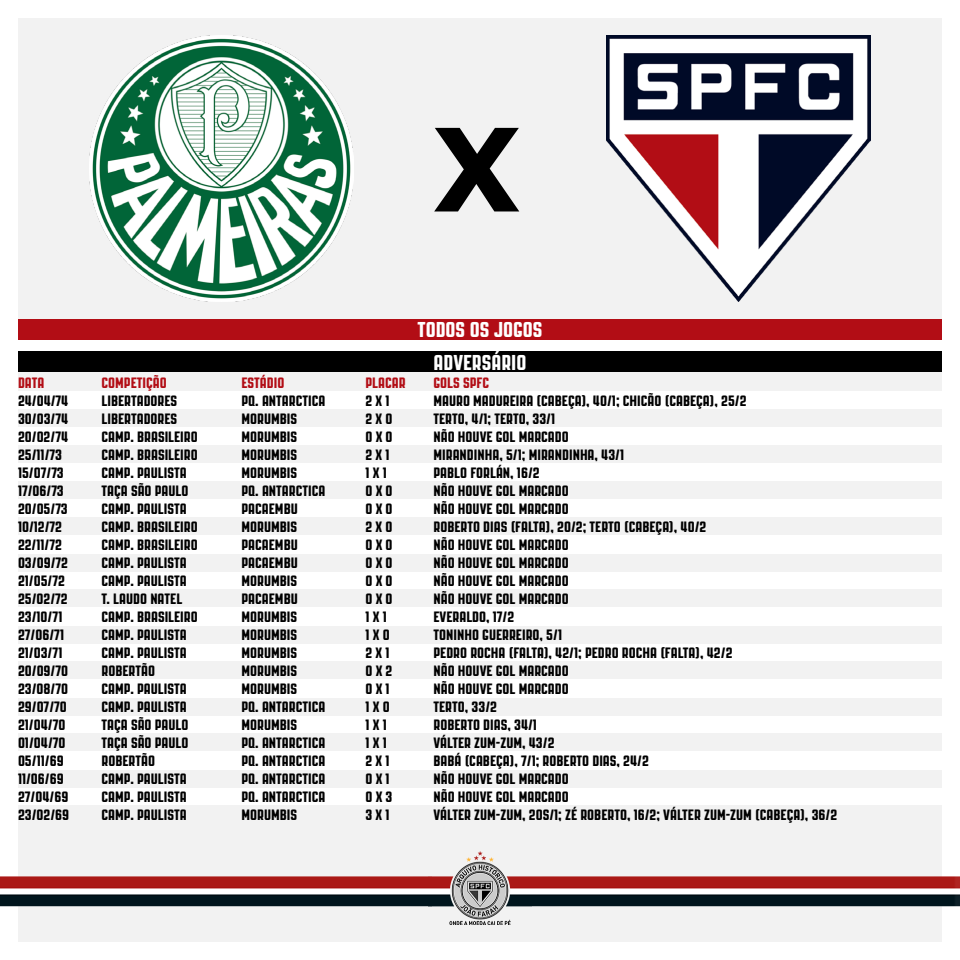
<style>
.page{position:relative;width:960px;height:960px;background:#fff}
.page>*{position:absolute;margin:0;border:0;box-sizing:border-box;transform-origin:0 0}
.t1{font:700 115px "Verdana";color:#000}
.t2{font:21.5px "PAG Revolucion";color:#fff}
.t3{font:15px "PAG Revolucion";color:#000}
.t4{font:15px "PAG Revolucion";color:#b20d15}
</style>
<div class="page">
<div style="left:18px;top:372px;width:924px;height:20px;background:#f2f2f2"></div>
<div style="left:18px;top:391px;width:924px;height:18px;background:#fff"></div>
<div style="left:18px;top:445px;width:924px;height:18px;background:#f2f2f2"></div>
<div style="left:18px;top:589px;width:924px;height:18px;background:#f2f2f2"></div>
<div style="left:18px;top:733px;width:924px;height:18px;background:#f2f2f2"></div>
<div style="left:18px;top:517px;width:924px;height:18px;background:#f2f2f2"></div>
<div style="left:18px;top:661px;width:924px;height:18px;background:#f2f2f2"></div>
<div style="left:18px;top:805px;width:924px;height:18px;background:#f2f2f2"></div>
<div style="left:18px;top:823px;width:924px;height:119px;background:#f2f2f2"></div>
<div style="left:18px;top:409px;width:924px;height:18px;background:#f2f2f2"></div>
<div style="left:18px;top:554px;width:924px;height:18px;background:#f2f2f2"></div>
<div style="left:18px;top:698px;width:924px;height:18px;background:#f2f2f2"></div>
<div style="left:18px;top:481px;width:924px;height:18px;background:#f2f2f2"></div>
<div style="left:18px;top:626px;width:924px;height:18px;background:#f2f2f2"></div>
<div style="left:18px;top:770px;width:924px;height:18px;background:#f2f2f2"></div>
<div style="left:18px;top:18px;width:924px;height:322px;background:#f2f2f2"></div>
<img style="left:0;top:852px;width:960px;height:72px">
<div style="left:18px;top:351px;width:924px;height:21px;background:#000"></div>
<div style="left:18px;top:320px;width:924px;height:20px;background:#b20d15"></div>
<img style="left:607px;top:36px;width:264px;height:266px">
<img style="left:89px;top:36px;width:264px;height:266px">
<h1 class="t1" style="left:433px;top:88px;width:89px">X</h1>
<h2 class="t2" style="left:418px;top:318px;width:126px">TODOS OS JOGOS</h2>
<h2 class="t2" style="left:434px;top:351px;width:94px">ADVERSÁRIO</h2>
<p class="t4" style="left:18px;top:374px;width:28px">DATA</p>
<p class="t4" style="left:102px;top:374px;width:67px">COMPETIÇÃO</p>
<p class="t4" style="left:242px;top:374px;width:44px">ESTÁDIO</p>
<p class="t4" style="left:366px;top:374px;width:42px">PLACAR</p>
<p class="t4" style="left:434px;top:374px;width:57px">GOLS SPFC</p>
<p class="t3" style="left:18px;top:392px;width:52px">24/04/74</p>
<p class="t3" style="left:102px;top:392px;width:77px">LIBERTADORES</p>
<p class="t3" style="left:242px;top:392px;width:85px">PQ. ANTARCTICA</p>
<p class="t3" style="left:366px;top:392px;width:26px">2 X 1</p>
<p class="t3" style="left:434px;top:392px;width:315px">MAURO MADUREIRA (CABEÇA), 40/1; CHICÃO (CABEÇA), 25/2</p>
<p class="t3" style="left:18px;top:410px;width:52px">30/03/74</p>
<p class="t3" style="left:102px;top:410px;width:77px">LIBERTADORES</p>
<p class="t3" style="left:242px;top:410px;width:57px">MORUMBIS</p>
<p class="t3" style="left:366px;top:410px;width:28px">2 X 0</p>
<p class="t3" style="left:434px;top:410px;width:123px">TERTO, 4/1; TERTO, 33/1</p>
<p class="t3" style="left:18px;top:428px;width:52px">20/02/74</p>
<p class="t3" style="left:102px;top:428px;width:98px">CAMP. BRASILEIRO</p>
<p class="t3" style="left:242px;top:428px;width:57px">MORUMBIS</p>
<p class="t3" style="left:366px;top:428px;width:29px">0 X 0</p>
<p class="t3" style="left:434px;top:428px;width:137px">NÃO HOUVE GOL MARCADO</p>
<p class="t3" style="left:18px;top:446px;width:45px">25/11/73</p>
<p class="t3" style="left:102px;top:446px;width:98px">CAMP. BRASILEIRO</p>
<p class="t3" style="left:242px;top:446px;width:57px">MORUMBIS</p>
<p class="t3" style="left:366px;top:446px;width:26px">2 X 1</p>
<p class="t3" style="left:434px;top:446px;width:192px">MIRANDINHA, 5/1; MIRANDINHA, 43/1</p>
<p class="t3" style="left:18px;top:464px;width:47px">15/07/73</p>
<p class="t3" style="left:102px;top:464px;width:87px">CAMP. PAULISTA</p>
<p class="t3" style="left:242px;top:464px;width:57px">MORUMBIS</p>
<p class="t3" style="left:366px;top:464px;width:23px">1 X 1</p>
<p class="t3" style="left:434px;top:464px;width:108px">PABLO FORLÁN, 16/2</p>
<p class="t3" style="left:18px;top:482px;width:47px">17/06/73</p>
<p class="t3" style="left:102px;top:482px;width:88px">TAÇA SÃO PAULO</p>
<p class="t3" style="left:242px;top:482px;width:85px">PQ. ANTARCTICA</p>
<p class="t3" style="left:366px;top:482px;width:29px">0 X 0</p>
<p class="t3" style="left:434px;top:482px;width:137px">NÃO HOUVE GOL MARCADO</p>
<p class="t3" style="left:18px;top:500px;width:51px">20/05/73</p>
<p class="t3" style="left:102px;top:500px;width:87px">CAMP. PAULISTA</p>
<p class="t3" style="left:242px;top:500px;width:58px">PACAEMBU</p>
<p class="t3" style="left:366px;top:500px;width:29px">0 X 0</p>
<p class="t3" style="left:434px;top:500px;width:137px">NÃO HOUVE GOL MARCADO</p>
<p class="t3" style="left:18px;top:518px;width:46px">10/12/72</p>
<p class="t3" style="left:102px;top:518px;width:98px">CAMP. BRASILEIRO</p>
<p class="t3" style="left:242px;top:518px;width:57px">MORUMBIS</p>
<p class="t3" style="left:366px;top:518px;width:28px">2 X 0</p>
<p class="t3" style="left:434px;top:518px;width:274px">ROBERTO DIAS (FALTA), 20/2; TERTO (CABEÇA), 40/2</p>
<p class="t3" style="left:18px;top:536px;width:45px">22/11/72</p>
<p class="t3" style="left:102px;top:536px;width:98px">CAMP. BRASILEIRO</p>
<p class="t3" style="left:242px;top:536px;width:58px">PACAEMBU</p>
<p class="t3" style="left:366px;top:536px;width:29px">0 X 0</p>
<p class="t3" style="left:434px;top:536px;width:137px">NÃO HOUVE GOL MARCADO</p>
<p class="t3" style="left:18px;top:554px;width:51px">03/09/72</p>
<p class="t3" style="left:102px;top:554px;width:87px">CAMP. PAULISTA</p>
<p class="t3" style="left:242px;top:554px;width:58px">PACAEMBU</p>
<p class="t3" style="left:366px;top:554px;width:29px">0 X 0</p>
<p class="t3" style="left:434px;top:554px;width:137px">NÃO HOUVE GOL MARCADO</p>
<p class="t3" style="left:18px;top:572px;width:48px">21/05/72</p>
<p class="t3" style="left:102px;top:572px;width:87px">CAMP. PAULISTA</p>
<p class="t3" style="left:242px;top:572px;width:57px">MORUMBIS</p>
<p class="t3" style="left:366px;top:572px;width:29px">0 X 0</p>
<p class="t3" style="left:434px;top:572px;width:137px">NÃO HOUVE GOL MARCADO</p>
<p class="t3" style="left:18px;top:590px;width:51px">25/02/72</p>
<p class="t3" style="left:102px;top:590px;width:82px">T. LAUDO NATEL</p>
<p class="t3" style="left:242px;top:590px;width:58px">PACAEMBU</p>
<p class="t3" style="left:366px;top:590px;width:29px">0 X 0</p>
<p class="t3" style="left:434px;top:590px;width:137px">NÃO HOUVE GOL MARCADO</p>
<p class="t3" style="left:18px;top:608px;width:46px">23/10/71</p>
<p class="t3" style="left:102px;top:608px;width:98px">CAMP. BRASILEIRO</p>
<p class="t3" style="left:242px;top:608px;width:57px">MORUMBIS</p>
<p class="t3" style="left:366px;top:608px;width:23px">1 X 1</p>
<p class="t3" style="left:434px;top:608px;width:82px">EVERALDO, 17/2</p>
<p class="t3" style="left:18px;top:626px;width:48px">27/06/71</p>
<p class="t3" style="left:102px;top:626px;width:87px">CAMP. PAULISTA</p>
<p class="t3" style="left:242px;top:626px;width:57px">MORUMBIS</p>
<p class="t3" style="left:366px;top:626px;width:26px">1 X 0</p>
<p class="t3" style="left:434px;top:626px;width:130px">TONINHO GUERREIRO, 5/1</p>
<p class="t3" style="left:18px;top:644px;width:46px">21/03/71</p>
<p class="t3" style="left:102px;top:644px;width:87px">CAMP. PAULISTA</p>
<p class="t3" style="left:242px;top:644px;width:57px">MORUMBIS</p>
<p class="t3" style="left:366px;top:644px;width:26px">2 X 1</p>
<p class="t3" style="left:434px;top:644px;width:300px">PEDRO ROCHA (FALTA), 42/1; PEDRO ROCHA (FALTA), 42/2</p>
<p class="t3" style="left:18px;top:662px;width:52px">20/09/70</p>
<p class="t3" style="left:102px;top:662px;width:55px">ROBERTÃO</p>
<p class="t3" style="left:242px;top:662px;width:57px">MORUMBIS</p>
<p class="t3" style="left:366px;top:662px;width:28px">0 X 2</p>
<p class="t3" style="left:434px;top:662px;width:137px">NÃO HOUVE GOL MARCADO</p>
<p class="t3" style="left:18px;top:680px;width:52px">23/08/70</p>
<p class="t3" style="left:102px;top:680px;width:87px">CAMP. PAULISTA</p>
<p class="t3" style="left:242px;top:680px;width:57px">MORUMBIS</p>
<p class="t3" style="left:366px;top:680px;width:26px">0 X 1</p>
<p class="t3" style="left:434px;top:680px;width:137px">NÃO HOUVE GOL MARCADO</p>
<p class="t3" style="left:18px;top:698px;width:50px">29/07/70</p>
<p class="t3" style="left:102px;top:698px;width:87px">CAMP. PAULISTA</p>
<p class="t3" style="left:242px;top:698px;width:85px">PQ. ANTARCTICA</p>
<p class="t3" style="left:366px;top:698px;width:26px">1 X 0</p>
<p class="t3" style="left:434px;top:698px;width:65px">TERTO, 33/2</p>
<p class="t3" style="left:18px;top:716px;width:49px">21/04/70</p>
<p class="t3" style="left:102px;top:716px;width:88px">TAÇA SÃO PAULO</p>
<p class="t3" style="left:242px;top:716px;width:57px">MORUMBIS</p>
<p class="t3" style="left:366px;top:716px;width:23px">1 X 1</p>
<p class="t3" style="left:434px;top:716px;width:105px">ROBERTO DIAS, 34/1</p>
<p class="t3" style="left:18px;top:734px;width:49px">01/04/70</p>
<p class="t3" style="left:102px;top:734px;width:88px">TAÇA SÃO PAULO</p>
<p class="t3" style="left:242px;top:734px;width:85px">PQ. ANTARCTICA</p>
<p class="t3" style="left:366px;top:734px;width:23px">1 X 1</p>
<p class="t3" style="left:434px;top:734px;width:123px">VÁLTER ZUM-ZUM, 43/2</p>
<p class="t3" style="left:18px;top:752px;width:47px">05/11/69</p>
<p class="t3" style="left:102px;top:752px;width:55px">ROBERTÃO</p>
<p class="t3" style="left:242px;top:752px;width:85px">PQ. ANTARCTICA</p>
<p class="t3" style="left:366px;top:752px;width:26px">2 X 1</p>
<p class="t3" style="left:434px;top:752px;width:217px">BABÁ (CABEÇA), 7/1; ROBERTO DIAS, 24/2</p>
<p class="t3" style="left:18px;top:770px;width:47px">11/06/69</p>
<p class="t3" style="left:102px;top:770px;width:87px">CAMP. PAULISTA</p>
<p class="t3" style="left:242px;top:770px;width:85px">PQ. ANTARCTICA</p>
<p class="t3" style="left:366px;top:770px;width:26px">0 X 1</p>
<p class="t3" style="left:434px;top:770px;width:137px">NÃO HOUVE GOL MARCADO</p>
<p class="t3" style="left:18px;top:788px;width:52px">27/04/69</p>
<p class="t3" style="left:102px;top:788px;width:87px">CAMP. PAULISTA</p>
<p class="t3" style="left:242px;top:788px;width:85px">PQ. ANTARCTICA</p>
<p class="t3" style="left:366px;top:788px;width:29px">0 X 3</p>
<p class="t3" style="left:434px;top:788px;width:137px">NÃO HOUVE GOL MARCADO</p>
<p class="t3" style="left:18px;top:806px;width:53px">23/02/69</p>
<p class="t3" style="left:102px;top:806px;width:87px">CAMP. PAULISTA</p>
<p class="t3" style="left:242px;top:806px;width:57px">MORUMBIS</p>
<p class="t3" style="left:366px;top:806px;width:26px">3 X 1</p>
<p class="t3" style="left:434px;top:806px;width:405px">VÁLTER ZUM-ZUM, 20S/1; ZÉ ROBERTO, 16/2; VÁLTER ZUM-ZUM (CABEÇA), 36/2</p>
</div>
